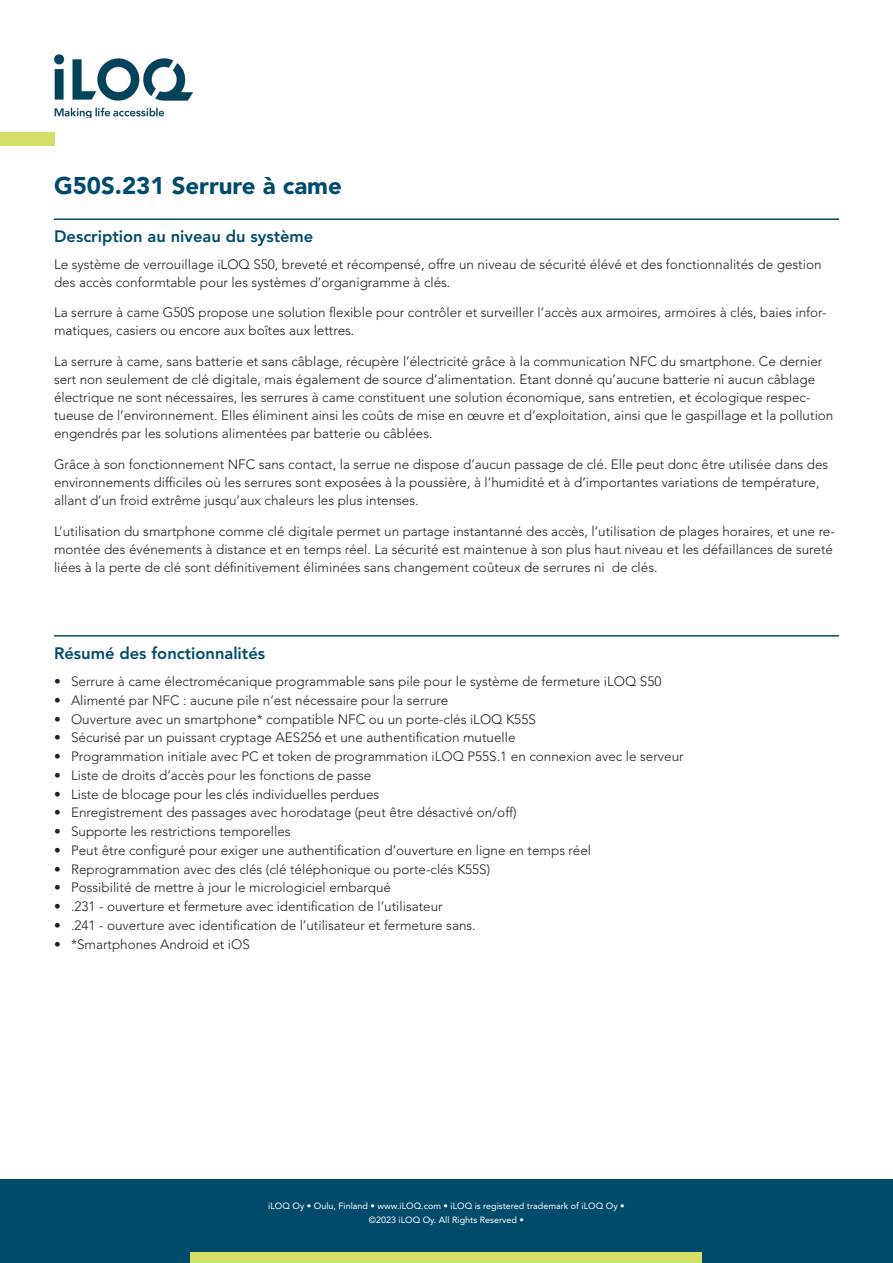
<style>
.page{position:relative;width:893px;height:1263px;background:#fff}
.page>*{position:absolute;margin:0;border:0;box-sizing:border-box;transform-origin:0 0}
.Tuotenimi{font:900 24px "Avenir LT Std";color:#004b6c}
.Otsikko{font:800 16.5px "Avenir LT Std";color:#004b6c}
.fr_FR{font:300 13.5px/18px "Avenir LT Std";color:#231f20}
.t1{font:9px/13.5px "Avenir LT Std";color:#fff;text-align:center}
</style>
<div class="page">
<div style="left:0;top:1179px;width:893px;height:84px;background:#004b6c"></div>
<div style="left:191px;top:1252px;width:511px;height:11px;background:#d4dd64"></div>
<img style="left:54px;top:54px;width:139px;height:64px">
<div style="left:0;top:133px;width:54px;height:13px;background:#d4dd64"></div>
<hr style="left:54px;top:218px;width:785px;height:2px;background:#004b6c">
<hr style="left:54px;top:635px;width:785px;height:2px;background:#004b6c">
<p class="Tuotenimi" style="left:54px;top:171px;width:289px">G50S.231 Serrure à came</p>
<p class="Otsikko" style="left:54px;top:227px;width:261px">Description au niveau du système</p>
<p class="fr_FR" style="left:54px;top:255px;width:769px">Le système de verrouillage iLOQ S50, breveté et récompensé, offre un niveau de sécurité élévé et des fonctionnalités de gestion des accès conformtable pour les systèmes d’organigramme à clés.</p>
<p class="fr_FR" style="left:54px;top:304px;width:774px">La serrure à came G50S propose une solution flexible pour contrôler et surveiller l’accès aux armoires, armoires à clés, baies infor&shy;matiques, casiers ou encore aux boîtes aux lettres.</p>
<p class="fr_FR" style="left:54px;top:353px;width:781px">La serrure à came, sans batterie et sans câblage, récupère l’électricité grâce à la communication NFC du smartphone. Ce dernier sert non seulement de clé digitale, mais également de source d’alimentation. Etant donné qu’aucune batterie ni aucun câblage électrique ne sont nécessaires, les serrures à came constituent une solution économique, sans entretien, et écologique respec&shy;tueuse de l’environnement. Elles éliminent ainsi les coûts de mise en œuvre et d’exploitation, ainsi que le gaspillage et la pollution engendrés par les solutions alimentées par batterie ou câblées.</p>
<p class="fr_FR" style="left:54px;top:455px;width:776px">Grâce à son fonctionnement NFC sans contact, la serrue ne dispose d’aucun passage de clé. Elle peut donc être utilisée dans des environnements difficiles où les serrures sont exposées à la poussière, à l’humidité et à d’importantes variations de température, allant d’un froid extrême jusqu’aux chaleurs les plus intenses.</p>
<p class="fr_FR" style="left:54px;top:522px;width:782px">L’utilisation du smartphone comme clé digitale permet un partage instantanné des accès, l’utilisation de plages horaires, et une re&shy;montée des événements à distance et en temps réel. La sécurité est maintenue à son plus haut niveau et les défaillances de sureté liées à la perte de clé sont définitivement éliminées sans changement coûteux de serrures ni de clés.</p>
<p class="Otsikko" style="left:54px;top:643px;width:213px">Résumé des fonctionnalités</p>
<p class="fr_FR" style="left:54px;top:672px;width:609px">• Serrure à came électromécanique programmable sans pile pour le système de fermeture iLOQ S50</p>
<p class="fr_FR" style="left:54px;top:691px;width:396px">• Alimenté par NFC : aucune pile n’est nécessaire pour la serrure</p>
<p class="fr_FR" style="left:54px;top:710px;width:483px">• Ouverture avec un smartphone* compatible NFC ou un porte-clés iLOQ K55S</p>
<p class="fr_FR" style="left:54px;top:729px;width:463px">• Sécurisé par un puissant cryptage AES256 et une authentification mutuelle</p>
<p class="fr_FR" style="left:54px;top:747px;width:631px">• Programmation initiale avec PC et token de programmation iLOQ P55S.1 en connexion avec le serveur</p>
<p class="fr_FR" style="left:54px;top:766px;width:319px">• Liste de droits d’accès pour les fonctions de passe</p>
<p class="fr_FR" style="left:54px;top:785px;width:327px">• Liste de blocage pour les clés individuelles perdues</p>
<p class="fr_FR" style="left:54px;top:804px;width:464px">• Enregistrement des passages avec horodatage (peut être désactivé on/off)</p>
<p class="fr_FR" style="left:54px;top:822px;width:238px">• Supporte les restrictions temporelles</p>
<p class="fr_FR" style="left:54px;top:841px;width:539px">• Peut être configuré pour exiger une authentification d’ouverture en ligne en temps réel</p>
<p class="fr_FR" style="left:54px;top:860px;width:438px">• Reprogrammation avec des clés (clé téléphonique ou porte-clés K55S)</p>
<p class="fr_FR" style="left:54px;top:879px;width:339px">• Possibilité de mettre à jour le micrologiciel embarqué</p>
<p class="fr_FR" style="left:54px;top:897px;width:390px">• .231 - ouverture et fermeture avec identification de l’utilisateur</p>
<p class="fr_FR" style="left:54px;top:916px;width:423px">• .241 - ouverture avec identification de l’utilisateur et fermeture sans.</p>
<p class="fr_FR" style="left:54px;top:935px;width:197px">• *Smartphones Android et iOS</p>
<p class="t1" style="left:268px;top:1199px;width:358px">iLOQ Oy • Oulu, Finland • www.iLOQ.com • iLOQ is registered trademark of iLOQ Oy • ©2023 iLOQ Oy. All Rights Reserved •</p>
</div>
